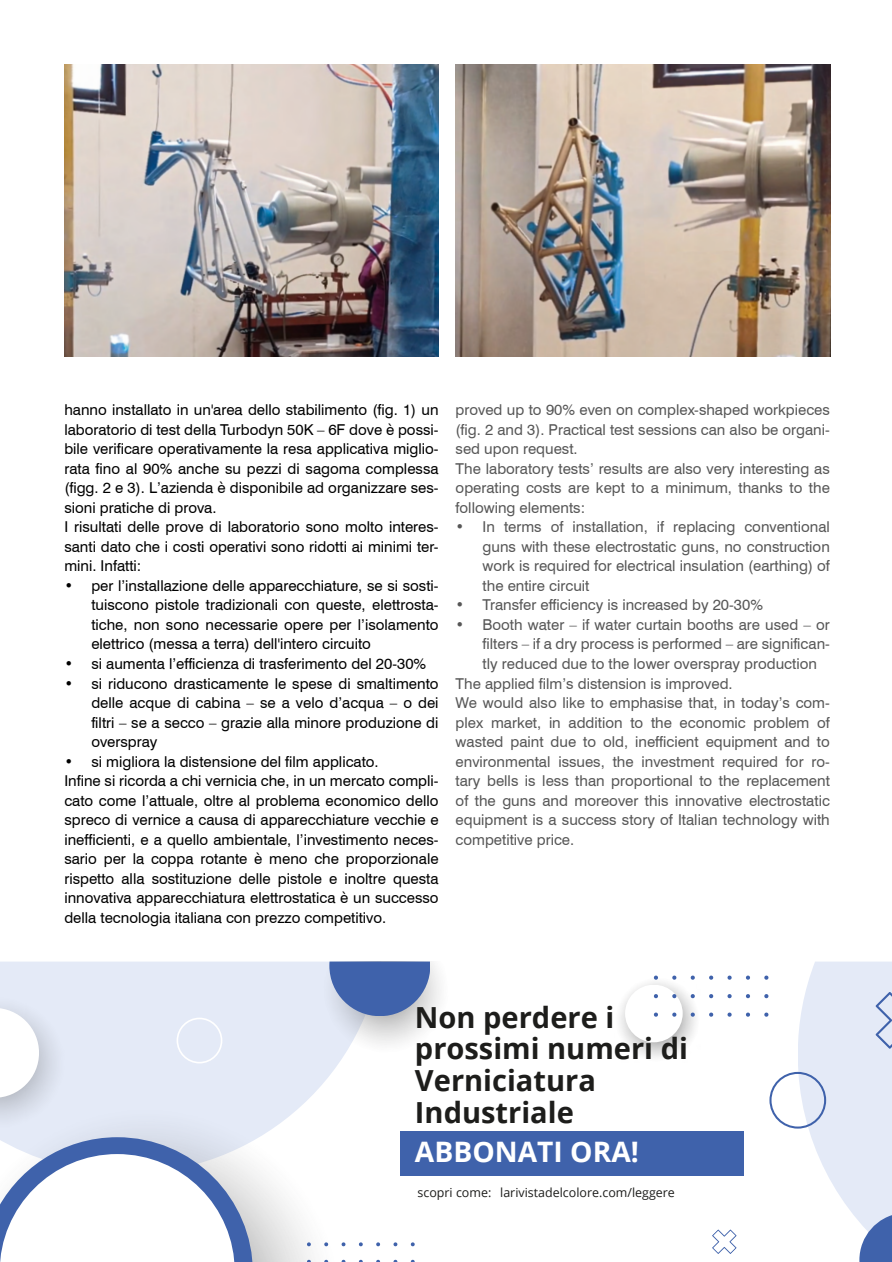
<style>
.page{position:relative;width:892px;height:1262px;background:#fff}
.page>*{position:absolute;margin:0;border:0;box-sizing:border-box;transform-origin:0 0}
.t1{font:700 29.1px/31.8px "Open Sans";color:#1d1d1b}
.t2{font:700 28.2px "Open Sans";color:#fff}
.TESTO_ITA{font:15px/19.5px "Swiss 721 BT";color:#000;text-align:justify}
.TESTO_ENG{font:15px/19.5px "Swiss 721 BT";color:#575757;text-align:justify}
.t3{font:12.45px "Open Sans";color:#1d1d1b}
</style>
<div class="page">
<img style="left:64px;top:64px;width:375px;height:293px">
<img style="left:456px;top:64px;width:375px;height:293px">
<div style="left:0;top:961px;width:345px;height:146px;background:#e4eaf7"></div>
<svg style="left:177px;top:1017px;width:45px;height:46px;background:#e6ecf7"></svg>
<svg style="left:712px;top:1229px;width:24px;height:25px"></svg>
<img style="left:321px;top:961px;width:120px;height:93px">
<img style="left:619px;top:977px;width:77px;height:81px">
<img style="left:0;top:995px;width:67px;height:112px">
<svg style="left:329px;top:961px;width:101px;height:55px;background:#5e7ab5"></svg>
<div style="left:625px;top:984px;width:58px;height:58px;background:#fff;border-radius:29px"></div>
<svg style="left:0;top:1008px;width:39px;height:90px"></svg>
<svg style="left:654px;top:1012px;width:4px;height:4px"></svg>
<svg style="left:672px;top:1012px;width:4px;height:4px"></svg>
<svg style="left:691px;top:1012px;width:4px;height:4px"></svg>
<svg style="left:709px;top:1012px;width:4px;height:4px"></svg>
<svg style="left:727px;top:1012px;width:4px;height:4px"></svg>
<svg style="left:746px;top:1012px;width:4px;height:4px"></svg>
<svg style="left:654px;top:994px;width:4px;height:4px"></svg>
<svg style="left:672px;top:994px;width:4px;height:4px"></svg>
<svg style="left:691px;top:994px;width:4px;height:4px"></svg>
<svg style="left:709px;top:994px;width:4px;height:4px"></svg>
<svg style="left:727px;top:994px;width:4px;height:4px"></svg>
<svg style="left:746px;top:994px;width:4px;height:4px"></svg>
<svg style="left:654px;top:975px;width:4px;height:4px"></svg>
<svg style="left:672px;top:975px;width:4px;height:4px"></svg>
<svg style="left:691px;top:975px;width:4px;height:4px"></svg>
<svg style="left:709px;top:975px;width:4px;height:4px"></svg>
<svg style="left:727px;top:975px;width:4px;height:4px"></svg>
<svg style="left:746px;top:975px;width:4px;height:4px"></svg>
<svg style="left:307px;top:1242px;width:4px;height:4px"></svg>
<svg style="left:324px;top:1242px;width:4px;height:4px"></svg>
<svg style="left:342px;top:1242px;width:3px;height:4px"></svg>
<svg style="left:359px;top:1242px;width:4px;height:4px"></svg>
<svg style="left:376px;top:1242px;width:4px;height:4px"></svg>
<svg style="left:393px;top:1242px;width:4px;height:4px"></svg>
<svg style="left:411px;top:1242px;width:4px;height:4px"></svg>
<div style="left:400px;top:1131px;width:343px;height:44px;background:#3f62ab"></div>
<svg style="left:0;top:1137px;width:253px;height:125px"></svg>
<svg style="left:764px;top:961px;width:128px;height:301px"></svg>
<p class="TESTO_ITA" style="left:64px;top:400px;width:376px">hanno installato in un'area dello stabilimento (fig. 1) un laboratorio di test della Turbodyn 50K – 6F dove è possi&shy;bile verificare operativamente la resa applicativa miglio&shy;rata fino al 90% anche su pezzi di sagoma complessa (figg. 2 e 3). L’azienda è disponibile ad organizzare ses&shy;sioni pratiche di prova.</p>
<p class="TESTO_ITA" style="left:64px;top:517px;width:376px">I risultati delle prove di laboratorio sono molto interes&shy;santi dato che i costi operativi sono ridotti ai minimi ter&shy;mini. Infatti:</p>
<p class="TESTO_ITA" style="left:91px;top:576px;width:349px;text-indent:-27px">• per l’installazione delle apparecchiature, se si sosti&shy;tuiscono pistole tradizionali con queste, elettrosta&shy;tiche, non sono necessarie opere per l’isolamento elettrico (messa a terra) dell'intero circuito</p>
<p class="TESTO_ITA" style="left:64px;top:654px;width:363px">• si aumenta l’efficienza di trasferimento del 20-30%</p>
<p class="TESTO_ITA" style="left:91px;top:673px;width:349px;text-indent:-27px">• si riducono drasticamente le spese di smaltimento delle acque di cabina – se a velo d’acqua – o dei filtri – se a secco – grazie alla minore produzione di overspray</p>
<p class="TESTO_ITA" style="left:64px;top:751px;width:316px">• si migliora la distensione del film applicato.</p>
<p class="TESTO_ITA" style="left:64px;top:771px;width:376px">Infine si ricorda a chi vernicia che, in un mercato compli&shy;cato come l’attuale, oltre al problema economico dello spreco di vernice a causa di apparecchiature vecchie e inefficienti, e a quello ambientale, l’investimento neces&shy;sario per la coppa rotante è meno che proporzionale rispetto alla sostituzione delle pistole e inoltre questa innovativa apparecchiatura elettrostatica è un successo della tecnologia italiana con prezzo competitivo.</p>
<p class="TESTO_ENG" style="left:456px;top:400px;width:376px">proved up to 90% even on complex-shaped workpieces (fig. 2 and 3). Practical test sessions can also be organi&shy;sed upon request.</p>
<p class="TESTO_ENG" style="left:456px;top:459px;width:376px">The laboratory tests’ results are also very interesting as operating costs are kept to a minimum, thanks to the following elements:</p>
<p class="TESTO_ENG" style="left:483px;top:517px;width:349px;text-indent:-27px">• In terms of installation, if replacing conventional guns with these electrostatic guns, no construction work is required for electrical insulation (earthing) of the entire circuit</p>
<p class="TESTO_ENG" style="left:456px;top:595px;width:309px">• Transfer efficiency is increased by 20-30%</p>
<p class="TESTO_ENG" style="left:483px;top:615px;width:349px;text-indent:-27px">• Booth water – if water curtain booths are used – or filters – if a dry process is performed – are significan&shy;tly reduced due to the lower overspray production</p>
<p class="TESTO_ENG" style="left:456px;top:673px;width:279px">The applied film’s distension is improved.</p>
<p class="TESTO_ENG" style="left:456px;top:693px;width:376px">We would also like to emphasise that, in today’s com&shy;plex market, in addition to the economic problem of wasted paint due to old, inefficient equipment and to environmental issues, the investment required for ro&shy;tary bells is less than proportional to the replacement of the guns and moreover this innovative electrostatic equipment is a success story of Italian technology with competitive price.</p>
<h1 class="t1" style="left:415px;top:1000px;width:274px">Non perdere i prossimi numeri di<br>Verniciatura<br>Industriale</h1>
<h2 class="t2" style="left:415px;top:1132px;width:225px">ABBONATI ORA!</h2>
<p class="t3" style="left:417px;top:1184px;width:259px">scopri come: larivistadelcolore.com/leggere</p>
</div>
